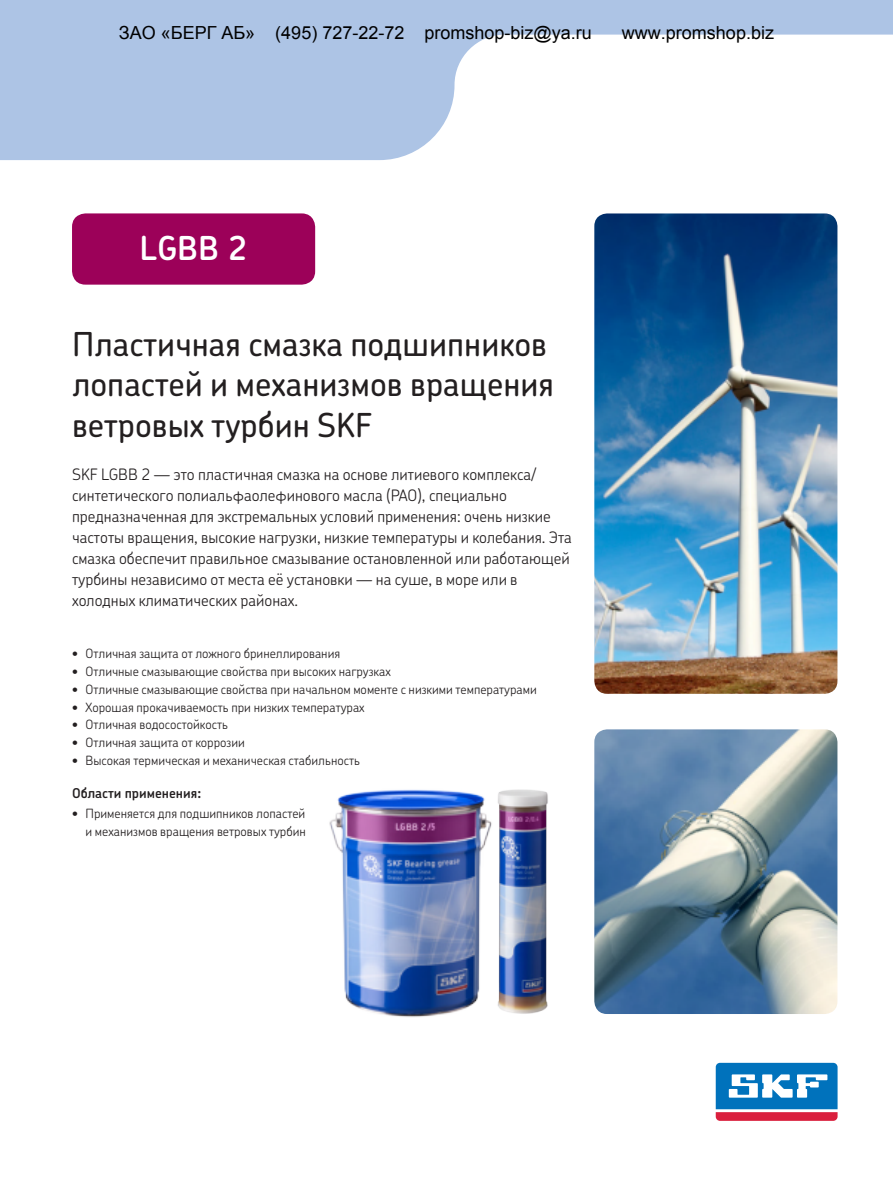
<style>
.page{position:relative;width:893px;height:1192px;background:#fff}
.page>*{position:absolute;margin:0;border:0;box-sizing:border-box;transform-origin:0 0}
.t1{font:500 33px/40.5px "SKF Chevin Cyr";color:#231f20}
.t2{font:600 33px "SKF Chevin";color:#fff}
.t3{font:18px "Arial";color:#000}
.t4{font:300 15.75px/21px "SKF Chevin Cyr";color:#231f20}
.t5{font:600 13.5px "SKF Chevin Cyr";color:#231f20}
.t6{font:300 12.75px/17.7px "SKF Chevin Cyr";color:#231f20;text-align:right}
.s1{font-family:"SKF Chevin"}
</style>
<div class="page">
<div style="left:712px;top:1059px;width:128px;height:64px;background:linear-gradient(to right,#fff,#fff);border-radius:7px"></div>
<svg style="left:715px;top:1062px;width:122px;height:58px"></svg>
<svg style="left:0;top:0;width:893px;height:160px;fill:#adc4e5"></svg>
<div style="left:72px;top:213px;width:243px;height:71px;background:#9c0159;border-radius:14px"></div>
<img style="left:329px;top:789px;width:162px;height:228px">
<img style="left:491px;top:789px;width:57px;height:225px">
<img style="left:594px;top:213px;width:243px;height:480px">
<img style="left:594px;top:729px;width:243px;height:284px">
<p class="t3" style="left:119px;top:21px;width:474px">ЗАО «БЕРГ АБ» (495) 727-22-72 promshop-biz@ya.ru</p>
<p class="t3" style="left:622px;top:21px;width:154px">www.promshop.biz</p>
<h1 class="t2" style="left:139px;top:227px;width:109px">LGBB 2</h1>
<h1 class="t1" style="left:72px;top:322px;width:483px">Пластичная смазка подшипников лопастей и механизмов вращения ветровых турбин <span class="s1">SKF</span></h1>
<p class="t4" style="left:72px;top:463px;width:501px"><span class="s1">SKF LGBB 2 —</span> это пластичная смазка на основе литиевого комплекса/ синтетического полиальфаолефинового масла <span class="s1">(PAO),</span> специально предназначенная для экстремальных условий применения: очень низкие частоты вращения, высокие нагрузки, низкие температуры и колебания. Эта смазка обеспечит правильное смазывание остановленной или работающей турбины независимо от места её установки <span class="s1">—</span> на суше, в море или в холодных климатических районах<span class="s1">.</span></p>
<p class="t6" style="left:72px;top:644px;width:270px">• Отличная защита от ложного бринеллирования</p>
<p class="t6" style="left:72px;top:662px;width:320px">• Отличные смазывающие свойства при высоких нагрузках</p>
<p class="t6" style="left:72px;top:679px;width:466px">• Отличные смазывающие свойства при начальном моменте с низкими температурами</p>
<p class="t6" style="left:72px;top:697px;width:294px">• Хорошая прокачиваемость при низких температурах</p>
<p class="t6" style="left:72px;top:715px;width:157px">• Отличная водосостойкость</p>
<p class="t6" style="left:72px;top:733px;width:174px">• Отличная защита от коррозии</p>
<p class="t6" style="left:72px;top:750px;width:289px">• Высокая термическая и механическая стабильность</p>
<p class="t5" style="left:72px;top:783px;width:131px">Области применения<span class="s1">:</span></p>
<p class="t6" style="left:72px;top:804px;width:235px">• Применяется для подшипников лопастей и механизмов вращения ветровых турбин</p>
</div>
